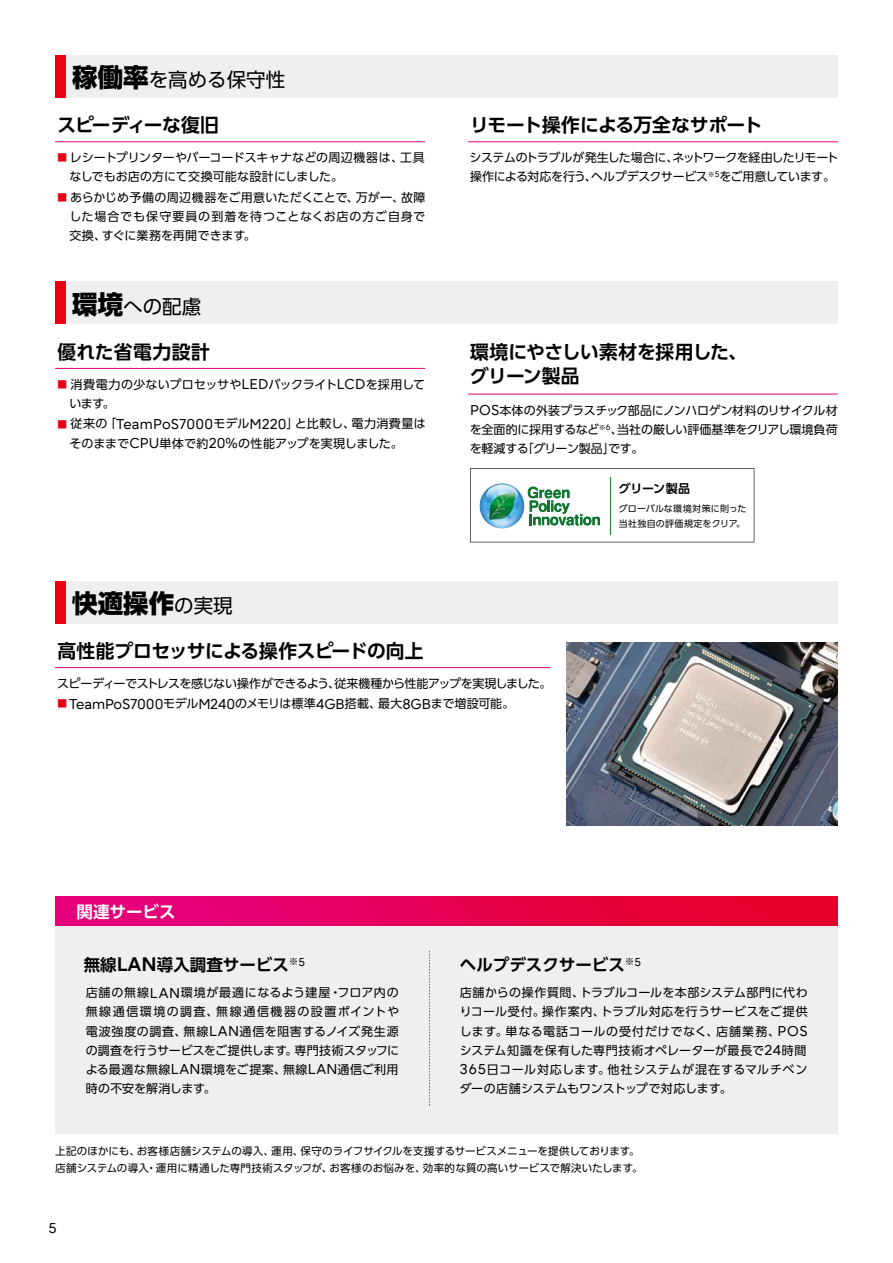
<style>
.page{position:relative;width:893px;height:1263px;background:#fff}
.page>*{position:absolute;margin:0;border:0;box-sizing:border-box;transform-origin:0 0}
.t1{font:800 25.5px "UD Shin Go Pro";color:#000}
.t2{font:19.5px "UD Shin Go Pro";color:#000}
.t3{font:700 18.75px/24.3px "UD Shin Go Pro De";letter-spacing:-.01em;color:#000}
.t4{font:700 18.75px "UD Shin Go Pro De";letter-spacing:-.04em;color:#000}
.t5{font:700 18.75px "UD Shin Go Pro De";letter-spacing:.03em;color:#000}
.t6{font:700 16.5px "UD Shin Go Pro De";color:#000}
.t7{font:700 16.5px "UD Shin Go Pro De";color:#fff}
.t8{font:14.1px "Fujitsu Infinity Pro";color:#000}
.t9{font:12px/19.2px "UD Shin Go Pro";letter-spacing:-.005em;color:#000;text-align:justify}
.t10{font:12px/19.2px "UD Shin Go Pro";letter-spacing:-.04em;color:#000}
.t11{font:12px/19.2px "UD Shin Go Pro";letter-spacing:.015em;color:#000}
.t12{font:12px "UD Shin Go Pro";letter-spacing:-.025em;color:#000}
.t13{font:700 12px "UD Shin Go Pro De";letter-spacing:-.01em;color:#000}
.t14{font:10.5px/16.8px "UD Shin Go Pro";color:#000}
.t15{font:9px/14.4px "UD Shin Go Pro";letter-spacing:.02em;color:#000}
.s1{font-weight:800;font-size:25.5px}
.s2{font-size:9.6px;color:#e60012}
.s3{font-family:"Fujitsu Infinity Pro";font-size:14.1px}
.s4{font-weight:400;font-size:19.5px}
.s5{font-family:"Fujitsu Infinity Pro";font-size:19.5px}
</style>
<div class="page">
<div style="left:55px;top:896px;width:783px;height:237px;background:#efefef"></div>
<svg style="left:429px;top:950px;width:1px;height:155px"></svg>
<img style="left:566px;top:642px;width:272px;height:184px">
<svg style="left:470px;top:468px;width:284px;height:74px"></svg>
<img style="left:479px;top:483px;width:45px;height:45px;border-radius:22px">
<div style="left:55px;top:55px;width:783px;height:42px;background:#efefef"></div>
<div style="left:55px;top:55px;width:11px;height:42px;background:#e60012"></div>
<hr style="left:55px;top:142px;width:370px;height:1px;background:#e4007f">
<hr style="left:468px;top:142px;width:370px;height:1px;background:#e4007f">
<hr style="left:55px;top:368px;width:370px;height:1px;background:#e4007f">
<div style="left:55px;top:282px;width:783px;height:42px;background:#efefef"></div>
<div style="left:55px;top:282px;width:11px;height:42px;background:#e60012"></div>
<hr style="left:468px;top:394px;width:370px;height:1px;background:#e4007f">
<hr style="left:55px;top:667px;width:495px;height:1px;background:#e4007f">
<div style="left:55px;top:581px;width:783px;height:42px;background:#efefef"></div>
<div style="left:55px;top:581px;width:11px;height:42px;background:#e60012"></div>
<div style="left:55px;top:896px;width:783px;height:30px;background:linear-gradient(to right,#e40084,#e60023)"></div>
<h2 class="t2" style="left:72px;top:64px;width:215px"><span class="s1">稼働率</span>を高める保守性</h2>
<h3 class="t4" style="left:57px;top:110px;width:163px">スピーディーな復旧</h3>
<h3 class="t3" style="left:470px;top:113px;width:294px">リモート操作による万全なサポート</h3>
<p class="t9" style="left:69px;top:147px;width:357px;text-indent:-12px"><span class="s2">■</span> レシートプリンターやバーコードスキャナなどの周辺機器は、工具なしでもお店の方にて交換可能な設計にしました。</p>
<p class="t9" style="left:69px;top:187px;width:358px;text-indent:-12px"><span class="s2">■</span> あらかじめ予備の周辺機器をご用意いただくことで、万が一、故障した場合でも保守要員の到着を待つことなくお店の方ご自身で交換、すぐに業務を再開できます。</p>
<h2 class="t2" style="left:72px;top:291px;width:131px"><span class="s1">環境</span>への配慮</h2>
<h3 class="t5" style="left:57px;top:337px;width:154px">優れた省電力設計</h3>
<p class="t9" style="left:69px;top:374px;width:357px;text-indent:-12px"><span class="s2">■</span> 消費電力の少ないプロセッサや<span class="s3">LED</span>バックライト<span class="s3">LCD</span>を採用しています。</p>
<p class="t11" style="left:69px;top:414px;width:358px;text-indent:-12px"><span class="s2">■</span> 従来の「<span class="s3">TeamPoS7000</span>モデル<span class="s3">M220</span>」と比較し、電力消費量はそのままで<span class="s3">CPU</span>単体で約<span class="s3">20%</span>の性能アップを実現しました。</p>
<h1 class="t1" style="left:72px;top:582px;width:162px">快適操作<span class="s4">の実現</span></h1>
<h3 class="t3" style="left:57px;top:638px;width:368px">高性能プロセッサによる操作スピードの向上</h3>
<p class="t10" style="left:470px;top:147px;width:370px">システムのトラブルが発生した場合に、ネットワークを経由したリモート操作による対応を行う、ヘルプデスクサービス<sup>※</sup><sup>5</sup>をご用意しています。</p>
<h3 class="t3" style="left:470px;top:339px;width:278px">環境にやさしい素材を採用した、グリーン製品</h3>
<p class="t9" style="left:470px;top:400px;width:369px"><span class="s3">POS</span>本体の外装プラスチック部品にノンハロゲン材料のリサイクル材を全面的に採用するなど<sup>※</sup><sup>6</sup>、当社の厳しい評価基準をクリアし環境負荷を軽減する「グリーン製品」です。</p>
<p class="t13" style="left:619px;top:479px;width:73px">グリーン製品</p>
<p class="t15" style="left:619px;top:501px;width:129px">グローバルな環境対策に則った当社独自の評価規定をクリア。</p>
<p class="t10" style="left:57px;top:673px;width:496px">スピーディーでストレスを感じない操作ができるよう、従来機種から性能アップを実現しました。</p>
<p class="t12" style="left:57px;top:694px;width:458px"><span class="s2">■</span> <span class="s3">TeamPoS7000</span>モデル<span class="s3">M240</span>のメモリは標準<span class="s3">4GB</span>搭載、最大<span class="s3">8GB</span>まで増設可能。</p>
<h3 class="t7" style="left:77px;top:899px;width:100px">関連サービス</h3>
<h3 class="t6" style="left:84px;top:951px;width:223px">無線<span class="s5">LAN</span>導入調査サービス<sup>※</sup><sup>5</sup></h3>
<h3 class="t6" style="left:460px;top:951px;width:183px">ヘルプデスクサービス<sup>※</sup><sup>5</sup></h3>
<p class="t9" style="left:86px;top:983px;width:315px">店舗の無線<span class="s3">LAN</span>環境が最適になるよう建屋・フロア内の無線通信環境の調査、無線通信機器の設置ポイントや電波強度の調査、無線<span class="s3">LAN</span>通信を阻害するノイズ発生源の調査を行うサービスをご提供します。専門技術スタッフによる最適な無線<span class="s3">LAN</span>環境をご提案、無線<span class="s3">LAN</span>通信ご利用時の不安を解消します。</p>
<p class="t9" style="left:460px;top:983px;width:349px">店舗からの操作質問、トラブルコールを本部システム部門に代わりコール受付。操作案内、トラブル対応を行うサービスをご提供します。単なる電話コールの受付だけでなく、店舗業務、<span class="s3">POS</span>システム知識を保有した専門技術オペレーターが最長で<span class="s3">24</span>時間<span class="s3">365</span>日コール対応します。他社システムが混在するマルチベンダーの店舗システムもワンストップで対応します。</p>
<p class="t14" style="left:55px;top:1143px;width:589px">上記のほかにも、お客様店舗システムの導入、運用、保守のライフサイクルを支援するサービスメニューを提供しております。店舗システムの導入・運用に精通した専門技術スタッフが、お客様のお悩みを、効率的な質の高いサービスで解決いたします。</p>
<p class="t8" style="left:48px;top:1219px;width:10px">5</p>
</div>
